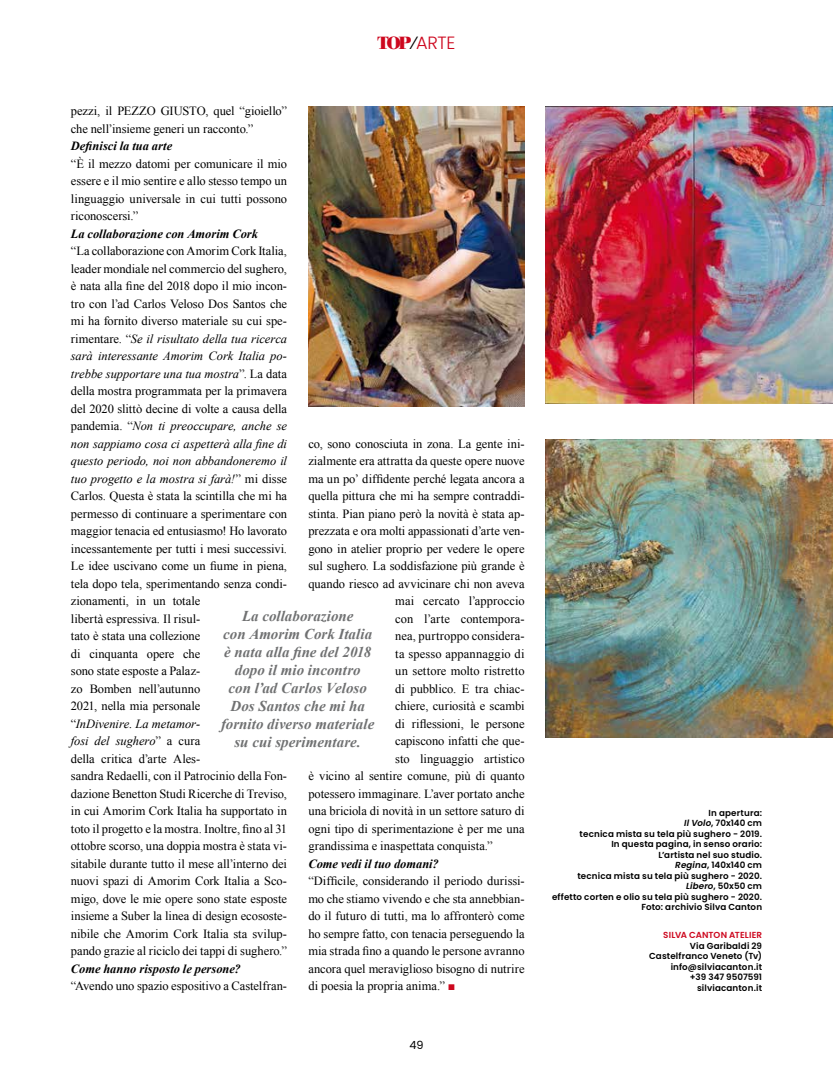
<style>
.page{position:relative;width:833px;height:1081px;background:#fff}
.page>*{position:absolute;margin:0;border:0;box-sizing:border-box;transform-origin:0 0}
.t1{font:300 17.75px "Poppins";color:#cd071e}
.t2{font:italic 700 15px/18px "Times New Roman";color:#707172;text-align:center}
.t3{font:12.5px/17.5px "Times New Roman";letter-spacing:-.005em;color:#000}
.t4{font:italic 700 12.5px "Times New Roman";color:#000}
.t5{font:11.25px "Poppins";color:#000}
.t6{font:600 8.75px/10.5px "Poppins";letter-spacing:.015em;color:#000;text-align:right}
.t7{font:600 8.75px "Poppins";letter-spacing:.01em;color:#cd071e}
.s1{font-family:"Bodoni BE";font-weight:700;font-size:17.5px}
.s2{color:#000}
.s3{font-style:italic}
.s4{color:#cd071e}
</style>
<div class="page">
<img style="left:546px;top:106px;width:287px;height:297px">
<img style="left:308px;top:106px;width:216px;height:301px">
<img style="left:546px;top:439px;width:287px;height:298px">
<h1 class="t1" style="left:377px;top:32px;width:80px"><span class="s1">TOP</span><span class="s2">⁄</span>ARTE</h1>
<p class="t3" style="left:71px;top:102px;width:218px">pezzi, il PEZZO GIUSTO, quel “gioiello” che nell’insieme generi un racconto.”</p>
<p class="t4" style="left:71px;top:137px;width:103px">Definisci la tua arte</p>
<p class="t3" style="left:71px;top:154px;width:218px;text-align:justify">“È il mezzo datomi per comunicare il mio essere e il mio sentire e allo stesso tempo un linguaggio universale in cui tutti possono riconoscersi.”</p>
<p class="t4" style="left:71px;top:225px;width:189px">La collaborazione con Amorim Cork</p>
<p class="t3" style="left:71px;top:242px;width:218px">“La collaborazione con Amorim Cork Italia, leader mondiale nel commercio del sughero, è nata alla fine del 2018 dopo il mio incon&shy;tro con l’ad Carlos Veloso Dos Santos che mi ha fornito diverso materiale su cui spe&shy;rimentare. “<span class="s3">Se il risultato della tua ricerca sarà interessante Amorim Cork Italia po&shy;trebbe supportare una tua mostra</span>”. La data della mostra programmata per la primavera del 2020 slittò decine di volte a causa della pandemia. “<span class="s3">Non ti preoccupare, anche se non sappiamo cosa ci aspetterà alla fine di questo periodo, noi non abbandoneremo il tuo progetto e la mostra si farà!</span>” mi disse Carlos. Questa è stata la scintilla che mi ha permesso di continuare a sperimentare con maggior tenacia ed entusiasmo! Ho lavorato incessantemente per tutti i mesi successivi.<br>Le idee uscivano come un fiume in piena, tela dopo tela, sperimentando senza condi&shy;zionamenti, in un totale<br>libertà espressiva. Il risul-<br>tato è stata una collezione<br>di cinquanta opere che<br>sono state esposte a Palaz-<br>zo Bomben nell’autunno<br>2021, nella mia personale<br>“<span class="s3">InDivenire. La metamor-<br>fosi del sughero</span>” a cura<br>della critica d’arte Ales-<br>sandra Redaelli, con il Patrocinio della Fon&shy;dazione Benetton Studi Ricerche di Treviso, in cui Amorim Cork Italia ha supportato in toto il progetto e la mostra. Inoltre, fino al 31 ottobre scorso, una doppia mostra è stata vi&shy;sitabile durante tutto il mese all’interno dei nuovi spazi di Amorim Cork Italia a Sco&shy;migo, dove le mie opere sono state esposte insieme a Suber la linea di design ecososte&shy;nibile che Amorim Cork Italia sta svilup&shy;pando grazie al riciclo dei tappi di sughero.”</p>
<p class="t4" style="left:71px;top:960px;width:171px">Come hanno risposto le persone?</p>
<p class="t3" style="left:71px;top:977px;width:218px">“Avendo uno spazio espositivo a Castelfran-</p>
<p class="t3" style="left:308px;top:434px;width:218px">co, sono conosciuta in zona. La gente ini-</p>
<p class="t3" style="left:308px;top:452px;width:218px">zialmente era attratta da queste opere nuove</p>
<p class="t3" style="left:308px;top:469px;width:218px">ma un po’ diffidente perché legata ancora a</p>
<p class="t3" style="left:308px;top:487px;width:218px">quella pittura che mi ha sempre contraddi-</p>
<p class="t3" style="left:308px;top:504px;width:218px">stinta. Pian piano però la novità è stata ap-</p>
<p class="t3" style="left:308px;top:522px;width:218px">prezzata e ora molti appassionati d’arte ven-</p>
<p class="t3" style="left:308px;top:539px;width:218px">gono in atelier proprio per vedere le opere</p>
<p class="t3" style="left:308px;top:557px;width:218px">sul sughero. La soddisfazione più grande è</p>
<p class="t3" style="left:308px;top:574px;width:218px">quando riesco ad avvicinare chi non aveva</p>
<p class="t3" style="left:395px;top:592px;width:131px">mai cercato l’approccio</p>
<p class="t3" style="left:395px;top:609px;width:131px">con l’arte contempora-</p>
<p class="t3" style="left:395px;top:627px;width:131px">nea, purtroppo considera-</p>
<p class="t3" style="left:395px;top:644px;width:131px">ta spesso appannaggio di</p>
<p class="t3" style="left:395px;top:662px;width:131px">un settore molto ristretto</p>
<p class="t3" style="left:395px;top:679px;width:131px">di pubblico. E tra chiac-</p>
<p class="t3" style="left:395px;top:697px;width:131px">chiere, curiosità e scambi</p>
<p class="t3" style="left:395px;top:714px;width:131px">di riflessioni, le persone</p>
<p class="t3" style="left:395px;top:732px;width:131px">capiscono infatti che que-</p>
<p class="t3" style="left:395px;top:749px;width:131px">sto linguaggio artistico</p>
<p class="t3" style="left:308px;top:767px;width:218px">è vicino al sentire comune, più di quanto</p>
<p class="t3" style="left:308px;top:784px;width:218px">potessero immaginare. L’aver portato anche</p>
<p class="t3" style="left:308px;top:802px;width:218px">una briciola di novità in un settore saturo di</p>
<p class="t3" style="left:308px;top:819px;width:218px">ogni tipo di sperimentazione è per me una</p>
<p class="t3" style="left:308px;top:837px;width:186px">grandissima e inaspettata conquista.”</p>
<p class="t4" style="left:308px;top:855px;width:132px">Come vedi il tuo domani?</p>
<p class="t3" style="left:308px;top:872px;width:218px;text-align:justify">“Difficile, considerando il periodo durissi&shy;mo che stiamo vivendo e che sta annebbian&shy;do il futuro di tutti, ma lo affronterò come ho sempre fatto, con tenacia perseguendo la mia strada fino a quando le persone avranno ancora quel meraviglioso bisogno di nutrire di poesia la propria anima.” <span class="s4">■</span></p>
<p class="t2" style="left:221px;top:607px;width:155px">La collaborazione<br>con Amorim Cork Italia è nata alla fine del 2018 dopo il mio incontro<br>con l’ad Carlos Veloso<br>Dos Santos che mi ha fornito diverso materiale su cui sperimentare.</p>
<p class="t5" style="left:409px;top:1038px;width:16px">49</p>
<p class="t6" style="left:552px;top:807px;width:211px">In apertura:<br><span class="s3">Il Volo</span>, 70x140 cm<br>tecnica mista su tela più sughero - 2019.<br>In questa pagina, in senso orario:<br>L’artista nel suo studio.<br><span class="s3">Regina</span>, 140x140 cm<br>tecnica mista su tela più sughero - 2020.<br><span class="s3">Libero</span>, 50x50 cm<br>effetto corten e olio su tela più sughero - 2020.<br>Foto: archivio Silva Canton</p>
<p class="t7" style="left:663px;top:930px;width:100px">SILVA CANTON ATELIER</p>
<p class="t6" style="left:649px;top:940px;width:114px">Via Garibaldi 29<br>Castelfranco Veneto (Tv) info@silviacanton.it<br>+39 347 9507591 silviacanton.it</p>
</div>
